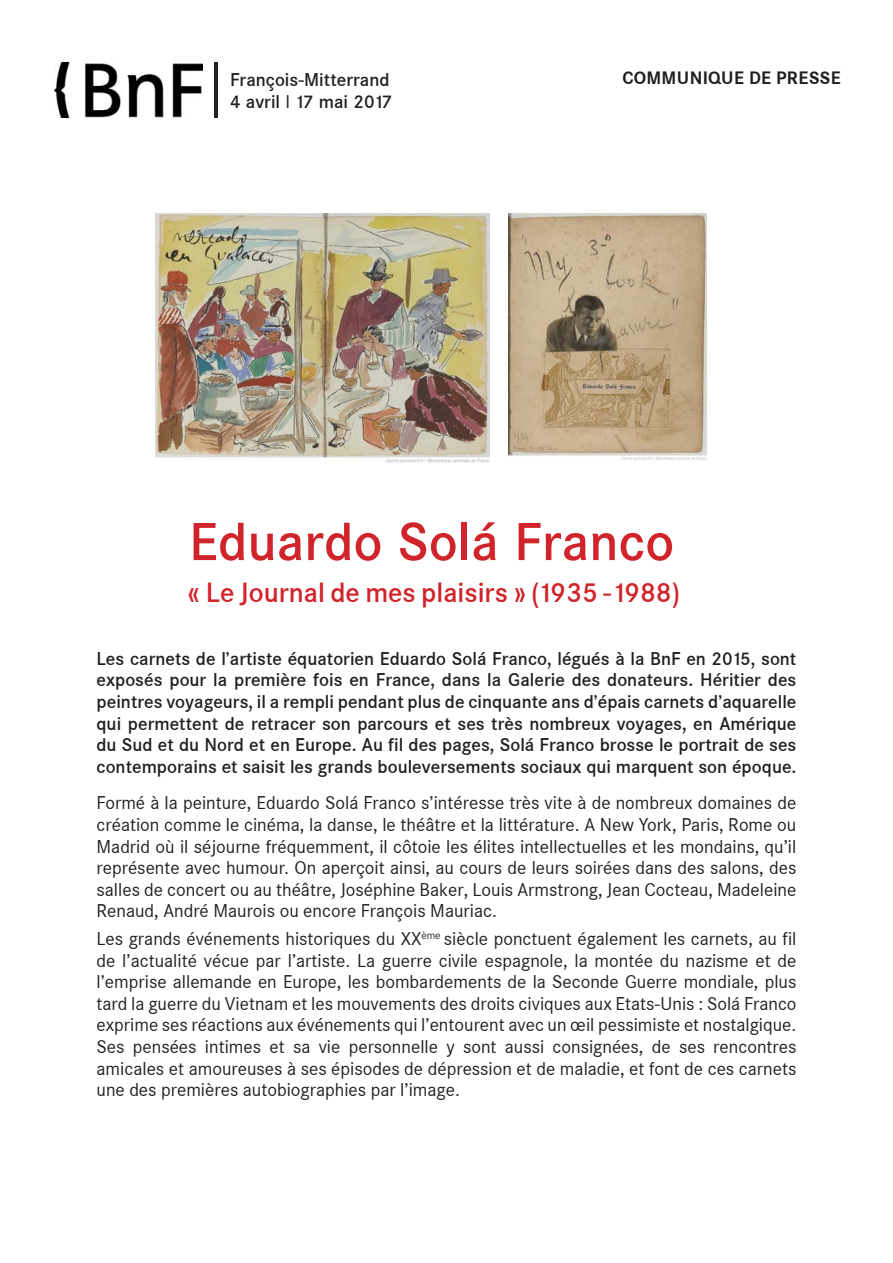
<style>
.page{position:relative;width:893px;height:1263px;background:#fff}
.page>*{position:absolute;margin:0;border:0;box-sizing:border-box;transform-origin:0 0}
.t1{font:55.8px "Corporate SBQ";color:#231f20}
.t2{font:500 52.5px "Corporate SBQ";color:#d1232a}
.t3{font:500 27px "Corporate SBQ";color:#d1232a}
.t4{font:18px/21.6px "Corporate SBQ";color:#231f20;text-align:justify}
.t5{font:500 18px/21.6px "Corporate SBQ";color:#231f20;text-align:justify}
.t6{font:700 17.4px "Corporate SBQ";letter-spacing:.02em;color:#231f20}
.s1{font-weight:400}
</style>
<div class="page">
<img style="left:54px;top:62px;width:148px;height:55px">
<img style="left:509px;top:213px;width:198px;height:248px">
<img style="left:156px;top:213px;width:333px;height:250px">
<p class="t1" style="left:209px;top:52px;width:14px">|</p>
<p class="t5" style="left:230px;top:69px;width:161px">François-Mitterrand</p>
<p class="t6" style="left:622px;top:67px;width:220px">COMMUNIQUE DE PRESSE</p>
<p class="t5" style="left:230px;top:91px;width:164px">4 avril <span class="s1">I</span> 17 mai 2017</p>
<p class="t2" style="left:189px;top:510px;width:487px">Eduardo Solá Franco</p>
<p class="t3" style="left:188px;top:576px;width:494px">« Le Journal de mes plaisirs » (1935 -1988)</p>
<p class="t5" style="left:97px;top:648px;width:701px">Les carnets de l’artiste équatorien Eduardo Solá Franco, légués à la BnF en 2015, sont exposés pour la première fois en France, dans la Galerie des donateurs. Héritier des peintres voyageurs, il a rempli pendant plus de cinquante ans d’épais carnets d’aquarelle qui permettent de retracer son parcours et ses très nombreux voyages, en Amérique du Sud et du Nord et en Europe. Au fil des pages, Solá Franco brosse le portrait de ses contemporains et saisit les grands bouleversements sociaux qui marquent son époque.</p>
<p class="t4" style="left:97px;top:792px;width:701px">Formé à la peinture, Eduardo Solá Franco s’intéresse très vite à de nombreux domaines de création comme le cinéma, la danse, le théâtre et la littérature. A New York, Paris, Rome ou Madrid où il séjourne fréquemment, il côtoie les élites intellectuelles et les mondains, qu’il représente avec humour. On aperçoit ainsi, au cours de leurs soirées dans des salons, des salles de concert ou au théâtre, Joséphine Baker, Louis Armstrong, Jean Cocteau, Madeleine Renaud, André Maurois ou encore François Mauriac.</p>
<p class="t4" style="left:97px;top:928px;width:701px">Les grands événements historiques du XX<sup>ème</sup> siècle ponctuent également les carnets, au fil de l’actualité vécue par l’artiste. La guerre civile espagnole, la montée du nazisme et de l’emprise allemande en Europe, les bombardements de la Seconde Guerre mondiale, plus tard la guerre du Vietnam et les mouvements des droits civiques aux Etats-Unis : Solá Franco exprime ses réactions aux événements qui l’entourent avec un œil pessimiste et nostalgique.</p>
<p class="t4" style="left:97px;top:1036px;width:701px">Ses pensées intimes et sa vie personnelle y sont aussi consignées, de ses rencontres amicales et amoureuses à ses épisodes de dépression et de maladie, et font de ces carnets une des premières autobiographies par l’image.</p>
</div>
